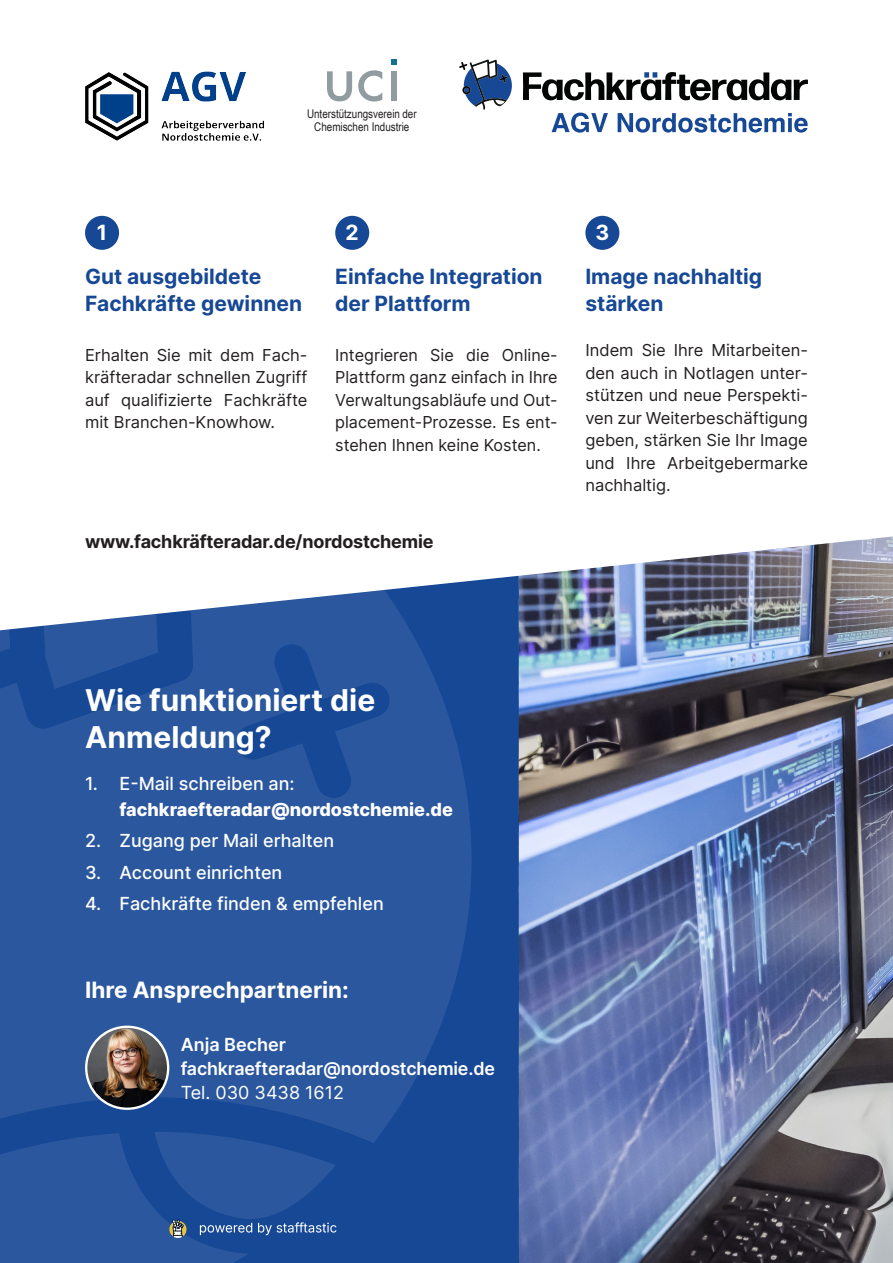
<style>
.page{position:relative;width:893px;height:1263px;background:#fff}
.page>*{position:absolute;margin:0;border:0;box-sizing:border-box;transform-origin:0 0}
.t1{font:700 30px/37.5px "Inter";color:#fff}
.t2{font:700 22.5px "Inter";color:#fff}
.t3{font:700 21px/27px "Inter";color:#174895}
.t4{font:700 21px "Inter";color:#fff}
.t5{font:500 18px "Inter";color:#fff}
.t6{font:600 18px/24px "Inter";letter-spacing:-.01em;color:#fff}
.t7{font:700 18px "Inter";letter-spacing:-.01em;color:#231f20}
.t8{font:800 18px "Inter";color:#fff}
.t9{font:18px "Inter";color:#fff}
.t10{font:16.5px/22.5px "Inter";color:#231f20;text-align:justify}
.t11{font:12px/13.5px "Arial Narrow";color:#231f20;text-align:center}
</style>
<div class="page">
<svg style="left:523px;top:72px;width:285px;height:28px"></svg>
<svg style="left:459px;top:60px;width:53px;height:50px"></svg>
<svg style="left:552px;top:113px;width:56px;height:20px"></svg>
<svg style="left:618px;top:113px;width:190px;height:20px"></svg>
<img style="left:85px;top:71px;width:179px;height:70px">
<svg style="left:327px;top:71px;width:25px;height:30px"></svg>
<svg style="left:358px;top:70px;width:24px;height:32px"></svg>
<div style="left:391px;top:71px;width:6px;height:30px;background:#919ca1"></div>
<svg style="left:391px;top:60px;width:6px;height:5px"></svg>
<div style="left:336px;top:630px;width:183px;height:633px;background:#174895"></div>
<svg style="left:0;top:630px;width:471px;height:513px;background:#27549c"></svg>
<svg style="left:0;top:630px;width:10px;height:25px"></svg>
<svg style="left:34px;top:630px;width:124px;height:59px;background:#23519a"></svg>
<img style="left:519px;top:630px;width:374px;height:633px">
<img style="left:4px;top:536px;width:889px;height:94px">
<svg style="left:85px;top:1025px;width:84px;height:85px"></svg>
<img style="left:87px;top:1028px;width:80px;height:79px;border-radius:40px">
<svg style="left:0;top:1132px;width:336px;height:131px;background:#27549b"></svg>
<div style="left:85px;top:216px;width:34px;height:34px;background:#174895;border-radius:50%"></div>
<div style="left:335px;top:216px;width:34px;height:34px;background:#174895;border-radius:50%"></div>
<div style="left:585px;top:216px;width:34px;height:34px;background:#174895;border-radius:50%"></div>
<p class="t11" style="left:307px;top:107px;width:111px">Unterstützungsverein der<br>Chemischen Industrie</p>
<p class="t4" style="left:97px;top:217px;width:12px">1</p>
<p class="t4" style="left:346px;top:217px;width:15px">2</p>
<p class="t4" style="left:595px;top:217px;width:15px">3</p>
<p class="t3" style="left:85px;top:262px;width:219px">Gut ausgebildete<br>Fachkräfte gewinnen</p>
<p class="t10" style="left:85px;top:343px;width:224px">Erhalten Sie mit dem Fach&shy;kräfteradar schnellen Zugriff auf qualifizierte Fachkräfte mit Branchen-Knowhow.</p>
<p class="t3" style="left:335px;top:262px;width:209px">Einfache Integration der Plattform</p>
<p class="t10" style="left:335px;top:343px;width:224px">Integrieren Sie die Online-Plattform ganz einfach in Ihre Verwaltungsabläufe und Out&shy;placement-Prozesse. Es ent&shy;stehen Ihnen keine Kosten.</p>
<p class="t7" style="left:85px;top:528px;width:350px">www.fachkräfteradar.de/nordostchemie</p>
<p class="t3" style="left:585px;top:262px;width:178px">Image nachhaltig stärken</p>
<p class="t10" style="left:585px;top:338px;width:224px">Indem Sie Ihre Mitarbeiten&shy;den auch in Notlagen unter&shy;stützen und neue Perspekti&shy;ven zur Weiterbeschäftigung geben, stärken Sie Ihr Image und Ihre Arbeitgebermarke nachhaltig.</p>
<p class="t1" style="left:85px;top:680px;width:292px">Wie funktioniert die<br>Anmeldung?</p>
<p class="t5" style="left:85px;top:770px;width:211px">1. E-Mail schreiben an:</p>
<p class="t8" style="left:120px;top:796px;width:335px">fachkraefteradar@nordostchemie.de</p>
<p class="t5" style="left:85px;top:827px;width:251px">2. Zugang per Mail erhalten</p>
<p class="t5" style="left:85px;top:859px;width:199px">3. Account einrichten</p>
<p class="t5" style="left:85px;top:890px;width:300px">4. Fachkräfte finden &amp; empfehlen</p>
<p class="t2" style="left:85px;top:973px;width:265px">Ihre Ansprechpartnerin:</p>
<p class="t6" style="left:181px;top:1032px;width:316px">Anja Becher fachkraefteradar@nordostchemie.de</p>
<p class="t9" style="left:181px;top:1079px;width:165px">Tel. 030 3438 1612</p>
</div>
